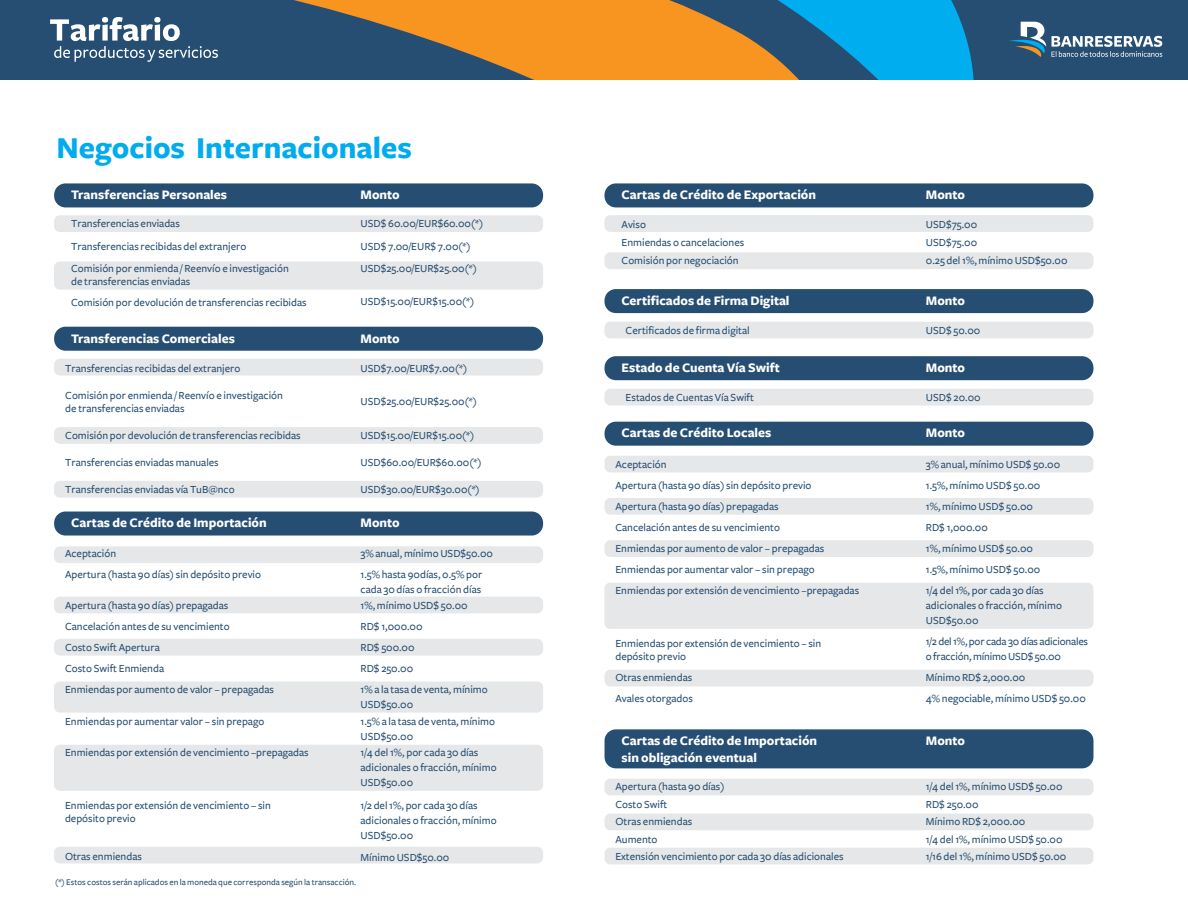
<style>
.page{position:relative;width:1188px;height:918px;background:#fff}
.page>*{position:absolute;margin:0;border:0;box-sizing:border-box;transform-origin:0 0}
.t1{font:700 31.5px "Freight Sans";color:#00acee}
.t2{font:700 13.5px/16.5px "Freight Sans";color:#fff}
.t3{font:500 11.25px/21px "Freight Sans";color:#264e72}
.t4{font:500 9px "Freight Sans";color:#264e72}
</style>
<div class="page">
<div style="left:54px;top:215px;width:489px;height:17px;background:#e6e7e8;border-radius:6px"></div>
<div style="left:604px;top:215px;width:489px;height:17px;background:#e6e7e8;border-radius:6px"></div>
<div style="left:604px;top:252px;width:489px;height:17px;background:#e6e7e8;border-radius:6px"></div>
<div style="left:604px;top:322px;width:489px;height:16px;background:#e6e7e8;border-radius:6px"></div>
<div style="left:604px;top:389px;width:489px;height:17px;background:#e6e7e8;border-radius:6px"></div>
<div style="left:54px;top:359px;width:489px;height:17px;background:#e6e7e8;border-radius:6px"></div>
<div style="left:54px;top:427px;width:489px;height:17px;background:#e6e7e8;border-radius:6px"></div>
<div style="left:54px;top:481px;width:489px;height:17px;background:#e6e7e8;border-radius:6px"></div>
<div style="left:54px;top:546px;width:489px;height:17px;background:#e6e7e8;border-radius:6px"></div>
<div style="left:54px;top:847px;width:489px;height:16px;background:#e6e7e8;border-radius:6px"></div>
<div style="left:54px;top:597px;width:489px;height:16px;background:#e6e7e8;border-radius:6px"></div>
<div style="left:54px;top:639px;width:489px;height:17px;background:#e6e7e8;border-radius:6px"></div>
<div style="left:54px;top:261px;width:489px;height:29px;background:#e6e7e8;border-radius:6px"></div>
<div style="left:54px;top:682px;width:489px;height:31px;background:#e6e7e8;border-radius:6px"></div>
<div style="left:54px;top:745px;width:489px;height:46px;background:#e6e7e8;border-radius:6px"></div>
<div style="left:604px;top:456px;width:490px;height:16px;background:#e6e7e8;border-radius:6px"></div>
<div style="left:604px;top:498px;width:490px;height:17px;background:#e6e7e8;border-radius:6px"></div>
<div style="left:604px;top:540px;width:490px;height:17px;background:#e6e7e8;border-radius:6px"></div>
<div style="left:604px;top:670px;width:490px;height:16px;background:#e6e7e8;border-radius:6px"></div>
<div style="left:604px;top:779px;width:490px;height:16px;background:#e6e7e8;border-radius:6px"></div>
<div style="left:604px;top:814px;width:490px;height:16px;background:#e6e7e8;border-radius:6px"></div>
<div style="left:604px;top:848px;width:490px;height:16px;background:#e6e7e8;border-radius:6px"></div>
<div style="left:604px;top:583px;width:489px;height:46px;background:#e6e7e8;border-radius:6px"></div>
<div style="left:54px;top:183px;width:489px;height:24px;background:#264e72;border-radius:11px"></div>
<div style="left:605px;top:183px;width:488px;height:24px;background:#264e72;border-radius:11px"></div>
<div style="left:605px;top:289px;width:488px;height:24px;background:#264e72;border-radius:11px"></div>
<div style="left:605px;top:356px;width:488px;height:24px;background:#264e72;border-radius:11px"></div>
<div style="left:54px;top:327px;width:489px;height:24px;background:#264e72;border-radius:11px"></div>
<div style="left:54px;top:512px;width:489px;height:24px;background:#264e72;border-radius:11px"></div>
<div style="left:605px;top:422px;width:488px;height:24px;background:#264e72;border-radius:11px"></div>
<div style="left:605px;top:729px;width:488px;height:39px;background:#264e72;border-radius:11px"></div>
<div style="left:0;top:0;width:1188px;height:79px;background:#264e72"></div>
<svg style="left:879px;top:0;width:95px;height:79px;background:#03a5e4"></svg>
<svg style="left:294px;top:0;width:585px;height:79px;fill:#f89420"></svg>
<svg style="left:50px;top:17px;width:168px;height:45px"></svg>
<svg style="left:1010px;top:21px;width:36px;height:36px"></svg>
<svg style="left:1052px;top:36px;width:110px;height:21px"></svg>
<h1 class="t1" style="left:57px;top:131px;width:357px">Negocios Internacionales</h1>
<p class="t2" style="left:71px;top:187px;width:157px">Transferencias Personales</p>
<p class="t2" style="left:361px;top:187px;width:41px">Monto</p>
<p class="t2" style="left:622px;top:187px;width:196px">Cartas de Crédito de Exportación</p>
<p class="t2" style="left:926px;top:187px;width:41px">Monto</p>
<p class="t3" style="left:71px;top:213px;width:219px;line-height:22.4px">Transferencias enviadas<br>Transferencias recibidas del extranjero<br>Comisión por enmienda / Reenvío e investigación</p>
<p class="t3" style="left:71px;top:271px;width:237px">de transferencias enviadas<br>Comisión por devolución de transferencias recibidas</p>
<p class="t3" style="left:361px;top:213px;width:124px;line-height:22.4px">USD$ 60.00/EUR$60.00(*)<br>USD$ 7.00/EUR$ 7.00(*)<br>USD$25.00/EUR$25.00(*)</p>
<p class="t3" style="left:361px;top:291px;width:115px">USD$15.00/EUR$15.00(*)</p>
<p class="t2" style="left:71px;top:330px;width:165px">Transferencias Comerciales</p>
<p class="t2" style="left:361px;top:330px;width:41px">Monto</p>
<p class="t3" style="left:65px;top:358px;width:177px">Transferencias recibidas del extranjero</p>
<p class="t3" style="left:65px;top:388px;width:219px;line-height:13.5px">Comisión por enmienda / Reenvío e investigación de transferencias enviadas</p>
<p class="t3" style="left:65px;top:425px;width:237px">Comisión por devolución de transferencias recibidas</p>
<p class="t3" style="left:65px;top:452px;width:155px">Transferencias enviadas manuales</p>
<p class="t3" style="left:65px;top:479px;width:171px">Transferencias enviadas vía TuB@nco</p>
<p class="t3" style="left:361px;top:358px;width:108px">USD$7.00/EUR$7.00(*)</p>
<p class="t3" style="left:361px;top:391px;width:118px">USD$25.00/EUR$25.00(*)</p>
<p class="t3" style="left:361px;top:425px;width:115px">USD$15.00/EUR$15.00(*)</p>
<p class="t3" style="left:361px;top:452px;width:122px">USD$60.00/EUR$60.00(*)</p>
<p class="t3" style="left:361px;top:479px;width:121px">USD$30.00/EUR$30.00(*)</p>
<p class="t2" style="left:71px;top:515px;width:197px">Cartas de Crédito de Importación</p>
<p class="t2" style="left:361px;top:515px;width:41px">Monto</p>
<p class="t3" style="left:65px;top:543px;width:198px">Aceptación<br>Apertura (hasta 90 días) sin depósito previo</p>
<p class="t3" style="left:65px;top:595px;width:210px">Apertura (hasta 90 días) prepagadas<br>Cancelación antes de su vencimiento<br>Costo Swift Apertura<br>Costo Swift Enmienda<br>Enmiendas por aumento de valor – prepagadas</p>
<p class="t3" style="left:65px;top:711px;width:201px">Enmiendas por aumentar valor – sin prepago</p>
<p class="t3" style="left:65px;top:742px;width:245px">Enmiendas por extensión de vencimiento –prepagadas</p>
<p class="t3" style="left:65px;top:798px;width:207px;line-height:13.5px">Enmiendas por extensión de vencimiento – sin depósito previo</p>
<p class="t3" style="left:65px;top:846px;width:78px">Otras enmiendas</p>
<p class="t3" style="left:361px;top:543px;width:134px">3% anual, mínimo USD$50.00<br>1.5% hasta 90días, 0.5% por</p>
<p class="t3" style="left:361px;top:581px;width:122px;line-height:16.5px">cada 30 días o fracción días<br>1%, mínimo USD$ 50.00</p>
<p class="t3" style="left:361px;top:616px;width:129px">RD$ 1,000.00<br>RD$ 500.00<br>RD$ 250.00<br>1% a la tasa de venta, mínimo</p>
<p class="t3" style="left:361px;top:696px;width:136px;line-height:16.5px">USD$50.00<br>1.5% a la tasa de venta, mínimo</p>
<p class="t3" style="left:361px;top:728px;width:119px;line-height:16.5px">USD$50.00<br>1/4 del 1%, por cada 30 días</p>
<p class="t3" style="left:361px;top:760px;width:138px;line-height:15px">adicionales o fracción, mínimo<br>USD$50.00</p>
<p class="t3" style="left:361px;top:798px;width:138px;line-height:15px">1/2 del 1%, por cada 30 días adicionales o fracción, mínimo<br>USD$50.00</p>
<p class="t3" style="left:361px;top:847px;width:90px">Mínimo USD$50.00</p>
<p class="t4" style="left:55px;top:877px;width:303px">(*) Estos costos serán aplicados en la moneda que corresponda según la transacción.</p>
<p class="t3" style="left:622px;top:216px;width:124px;line-height:17.5px">Aviso<br>Enmiendas o cancelaciones<br>Comisión por negociación</p>
<p class="t3" style="left:926px;top:216px;width:143px;line-height:17.5px">USD$75.00<br>USD$75.00<br>0.25 del 1%, mínimo USD$50.00</p>
<p class="t2" style="left:622px;top:293px;width:169px">Certificados de Firma Digital</p>
<p class="t2" style="left:926px;top:293px;width:41px">Monto</p>
<p class="t3" style="left:626px;top:320px;width:126px">Certificados de firma digital</p>
<p class="t3" style="left:926px;top:320px;width:56px">USD$ 50.00</p>
<p class="t2" style="left:622px;top:360px;width:160px">Estado de Cuenta Vía Swift</p>
<p class="t2" style="left:926px;top:360px;width:41px">Monto</p>
<p class="t3" style="left:626px;top:387px;width:130px">Estados de Cuentas Vía Swift</p>
<p class="t3" style="left:926px;top:387px;width:56px">USD$ 20.00</p>
<p class="t2" style="left:622px;top:425px;width:151px">Cartas de Crédito Locales</p>
<p class="t2" style="left:926px;top:425px;width:41px">Monto</p>
<p class="t3" style="left:615px;top:454px;width:245px">Aceptación<br>Apertura (hasta 90 días) sin depósito previo<br>Apertura (hasta 90 días) prepagadas<br>Cancelación antes de su vencimiento<br>Enmiendas por aumento de valor – prepagadas Enmiendas por aumentar valor – sin prepago Enmiendas por extensión de vencimiento –prepagadas</p>
<p class="t3" style="left:615px;top:636px;width:207px;line-height:13.5px">Enmiendas por extensión de vencimiento – sin depósito previo</p>
<p class="t3" style="left:615px;top:667px;width:79px">Otras enmiendas<br>Avales otorgados</p>
<p class="t3" style="left:926px;top:454px;width:136px">3% anual, mínimo USD$ 50.00<br>1.5%, mínimo USD$ 50.00<br>1%, mínimo USD$ 50.00<br>RD$ 1,000.00<br>1%, mínimo USD$ 50.00<br>1.5%, mínimo USD$ 50.00<br>1/4 del 1%, por cada 30 días</p>
<p class="t3" style="left:926px;top:598px;width:138px;line-height:15px">adicionales o fracción, mínimo<br>USD$50.00</p>
<p class="t3" style="left:926px;top:634px;width:164px;line-height:15px">1/2 del 1%, por cada 30 días adicionales o fracción, mínimo USD$ 50.00</p>
<p class="t3" style="left:926px;top:667px;width:161px">Mínimo RD$ 2,000.00<br>4% negociable, mínimo USD$ 50.00</p>
<p class="t2" style="left:622px;top:733px;width:197px">Cartas de Crédito de Importación sin obligación eventual</p>
<p class="t2" style="left:926px;top:733px;width:41px">Monto</p>
<p class="t3" style="left:615px;top:778px;width:230px;line-height:17.5px">Apertura (hasta 90 días)<br>Costo Swift<br>Otras enmiendas<br>Aumento<br>Extensión vencimiento por cada 30 días adicionales</p>
<p class="t3" style="left:926px;top:778px;width:142px;line-height:17.5px">1/4 del 1%, mínimo USD$ 50.00<br>RD$ 250.00<br>Mínimo RD$ 2,000.00<br>1/4 del 1%, mínimo USD$ 50.00<br>1/16 del 1%, mínimo USD$ 50.00</p>
</div>
